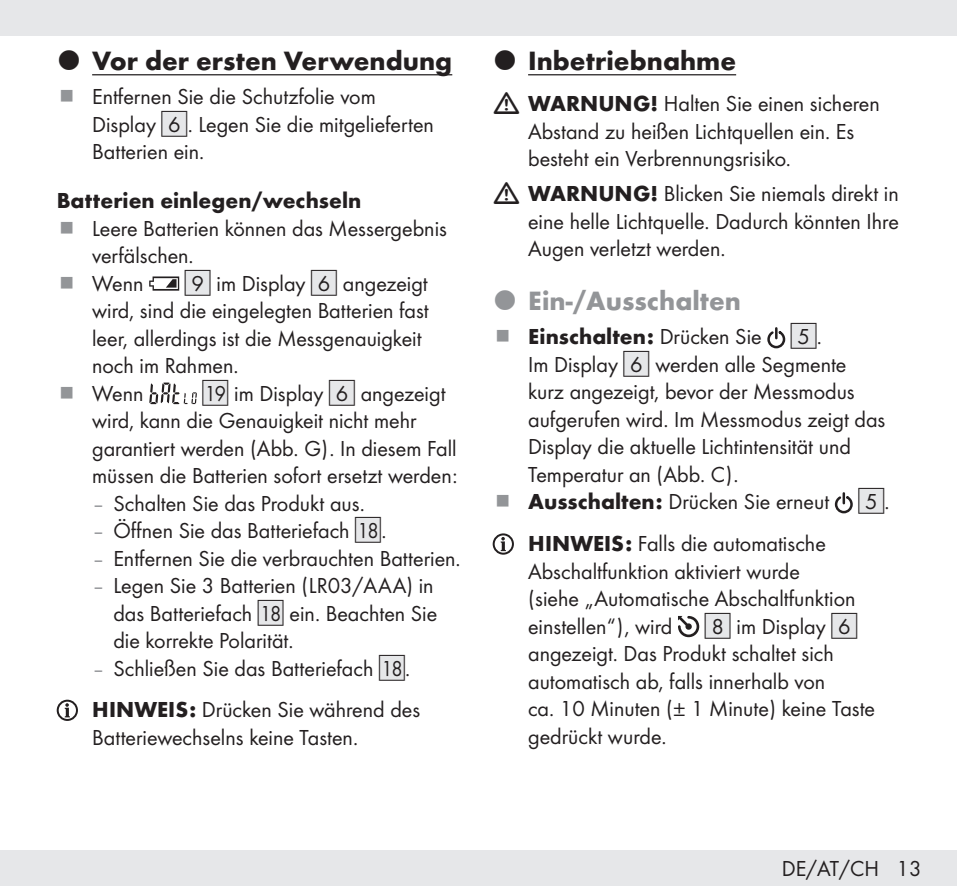
<style>
.page{position:relative;width:957px;height:886px;background:#fff}
.page>*{position:absolute;margin:0;border:0;box-sizing:border-box;transform-origin:0 0}
.t1{font:700 27.5px "Futura";color:#231f20}
.t2{font:700 27.5px "Futura";color:#939598}
.Indent_SB{font:22.5px/27.5px "Futura Boo";color:#231f20}
.Headline-03_SB{font:700 22.5px "Futura";color:#231f20}
.t3{font:19.75px "IMP Lidl Num Box";color:#231f20}
.s1{font-family:"IMP Lidl Num Box";font-size:19.75px;color:#e6e7e9}
.s2{font-family:"IMP Lidl Num Box";font-size:19.75px}
.s3{color:#939598}
.s4{font-family:"Futura";font-weight:700}
.s5{font-family:"Futura Boo";font-weight:400}
.s6{color:#e6e7e9}
.s7{font-family:"Futura Boo";font-size:22.5px}
</style>
<div class="page">
<div style="left:0;top:850px;width:957px;height:36px;background:#e6e7e9"></div>
<div style="left:0;top:0;width:957px;height:35px;background:#e6e7e9"></div>
<hr style="left:92px;top:74px;width:360px;height:1px;background:#231f20">
<svg style="left:149px;top:276px;width:30px;height:15px"></svg>
<svg style="left:149px;top:382px;width:48px;height:22px"></svg>
<svg style="left:58px;top:701px;width:19px;height:19px"></svg>
<div style="left:57px;top:700px;width:21px;height:21px;border:2px solid #231f20;border-radius:50%"></div>
<svg style="left:65px;top:703px;width:5px;height:14px"></svg>
<hr style="left:528px;top:74px;width:208px;height:1px;background:#231f20">
<svg style="left:767px;top:327px;width:19px;height:22px"></svg>
<svg style="left:834px;top:492px;width:19px;height:22px"></svg>
<svg style="left:494px;top:534px;width:19px;height:20px"></svg>
<div style="left:493px;top:533px;width:21px;height:22px;border:2px solid #231f20;border-radius:50%"></div>
<svg style="left:500px;top:537px;width:6px;height:14px"></svg>
<svg style="left:678px;top:616px;width:21px;height:21px"></svg>
<div style="left:685px;top:623px;width:7px;height:7px;background:#231f20;border-radius:2px"></div>
<p class="t1" style="left:92px;top:40px;width:362px">Vor der ersten Verwendung</p>
<p class="Indent_SB" style="left:92px;top:82px;width:343px">Entfernen Sie die Schutzfolie vom<br>Display <span class="s1">[</span><span class="s2">6]</span>. Legen Sie die mitgelieferten<br>Batterien ein.</p>
<p class="Headline-03_SB" style="left:57px;top:184px;width:306px">Batterien einlegen/wechseln</p>
<p class="Indent_SB" style="left:92px;top:213px;width:356px">Leere Batterien können das Messergebnis verfälschen.</p>
<p class="Indent_SB" style="left:92px;top:268px;width:53px">Wenn</p>
<p class="Indent_SB" style="left:92px;top:268px;width:338px;text-indent:93px"><span class="s1">[</span><span class="s2">9]</span> im Display <span class="s1">[</span><span class="s2">6]</span> angezeigt wird, sind die eingelegten Batterien fast leer, allerdings ist die Messgenauigkeit noch im Rahmen.</p>
<p class="Indent_SB" style="left:92px;top:378px;width:53px">Wenn</p>
<p class="Indent_SB" style="left:92px;top:378px;width:367px;text-indent:110px"><span class="s1">[</span><span class="s2">19]</span> im Display <span class="s1">[</span><span class="s2">6]</span> angezeigt wird, kann die Genauigkeit nicht mehr garantiert werden (Abb. G). In diesem Fall müssen die Batterien sofort ersetzt werden:</p>
<p class="Indent_SB" style="left:92px;top:488px;width:271px"><span class="s3">–</span> Schalten Sie das Produkt aus.</p>
<p class="Indent_SB" style="left:92px;top:516px;width:293px"><span class="s3">–</span> Öffnen Sie das Batteriefach <span class="s1">[</span><span class="s2">18]</span>.</p>
<p class="Indent_SB" style="left:92px;top:543px;width:367px"><span class="s3">–</span> Entfernen Sie die verbrauchten Batterien.</p>
<p class="Indent_SB" style="left:113px;top:571px;width:325px;text-indent:-21px"><span class="s3">–</span> Legen Sie 3 Batterien (LR03/AAA) in das Batteriefach <span class="s1">[</span><span class="s2">18]</span> ein. Beachten Sie die korrekte Polarität.</p>
<p class="Indent_SB" style="left:92px;top:653px;width:317px"><span class="s3">–</span> Schließen Sie das Batteriefach <span class="s1">[</span><span class="s2">18]</span>.</p>
<p class="Indent_SB" style="left:92px;top:695px;width:330px"><span class="s4">HINWEIS:</span> Drücken Sie während des<br>Batteriewechselns keine Tasten.</p>
<p class="t1" style="left:528px;top:40px;width:209px">Inbetriebnahme</p>
<p class="Indent_SB" style="left:528px;top:89px;width:353px"><span class="s4">WARNUNG!</span> Halten Sie einen sicheren<br>Abstand zu heißen Lichtquellen ein. Es besteht ein Verbrennungsrisiko.</p>
<p class="Indent_SB" style="left:528px;top:179px;width:372px;text-align:justify"><span class="s4">WARNUNG!</span> Blicken Sie niemals direkt in eine helle Lichtquelle. Dadurch könnten Ihre Augen verletzt werden.</p>
<p class="t2" style="left:528px;top:280px;width:214px">Ein-/Ausschalten</p>
<p class="Headline-03_SB" style="left:528px;top:320px;width:235px">Einschalten: <span class="s5">Drücken Sie</span></p>
<p class="t3" style="left:791px;top:323px;width:30px"><span class="s6">[</span>5]<span class="s7">.</span></p>
<p class="Indent_SB" style="left:528px;top:349px;width:359px">Im Display <span class="s1">[</span><span class="s2">6]</span> werden alle Segmente kurz angezeigt, bevor der Messmodus aufgerufen wird. Im Messmodus zeigt das Display die aktuelle Lichtintensität und Temperatur an (Abb. C).</p>
<p class="Indent_SB" style="left:528px;top:487px;width:303px"><span class="s4">Ausschalten:</span> Drücken Sie erneut</p>
<p class="t3" style="left:858px;top:488px;width:30px"><span class="s6">[</span>5]<span class="s7">.</span></p>
<p class="Indent_SB" style="left:528px;top:529px;width:329px"><span class="s4">HINWEIS:</span> Falls die automatische<br>Abschaltfunktion aktiviert wurde (siehe „Automatische Abschaltfunktion einstellen“), wird</p>
<p class="Indent_SB" style="left:528px;top:611px;width:348px;text-indent:177px"><span class="s1">[</span><span class="s2">8]</span> im Display <span class="s1">[</span><span class="s2">6] </span>angezeigt. Das Produkt schaltet sich automatisch ab, falls innerhalb von<br>ca. 10 Minuten (± 1 Minute) keine Taste gedrückt wurde.</p>
<p class="Indent_SB" style="left:781px;top:854px;width:141px">DE/AT/CH 13</p>
</div>
